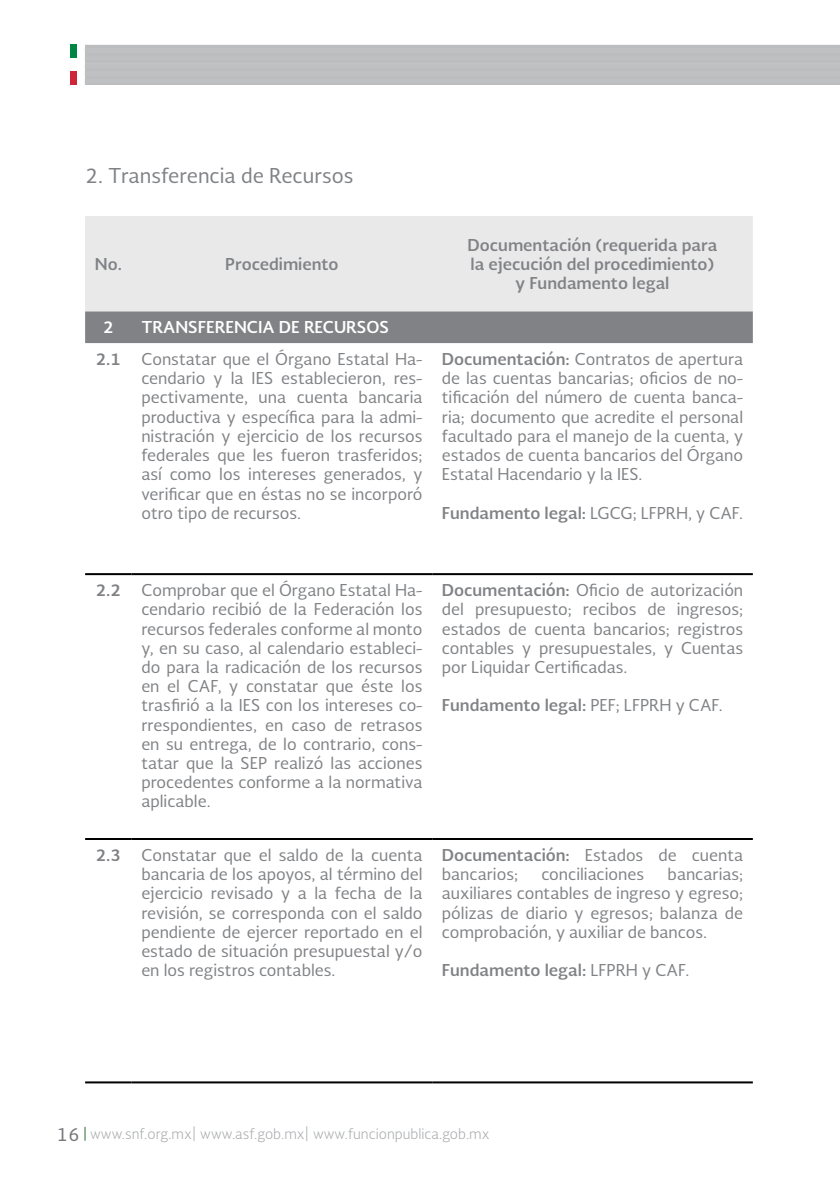
<style>
.page{position:relative;width:840px;height:1191px;background:#fff}
.page>*{position:absolute;margin:0;border:0;box-sizing:border-box;transform-origin:0 0}
.t1{font:20px "Soberana Sans";color:#808285}
.t2{font:16px/19.2px "Soberana Sans";color:#808285;text-align:justify}
.t3{font:700 16px/19.2px "Soberana Sans";color:#808285;text-align:center}
.t4{font:700 16px "Soberana Sans";color:#fff}
.t5{font:300 14px "Soberana Sans";color:#a7a9ac}
.s1{font-weight:700}
.s2{font-weight:400}
.s3{font-weight:400;font-size:18px;color:#77787b}
</style>
<div class="page">
<div style="left:70px;top:45px;width:7px;height:13px;background:#008644"></div>
<div style="left:70px;top:72px;width:7px;height:13px;background:#cf2538"></div>
<svg style="left:85px;top:1126px;width:1px;height:14px"></svg>
<div style="left:85px;top:45px;width:755px;height:40px;background:#bfc0c2"></div>
<div style="left:85px;top:216px;width:667px;height:95px;background:#e9e9ea"></div>
<div style="left:85px;top:311px;width:667px;height:32px;background:#808285"></div>
<hr style="left:85px;top:573px;width:47px;height:2px;background:#000">
<hr style="left:132px;top:573px;width:300px;height:2px;background:#000">
<hr style="left:432px;top:573px;width:320px;height:2px;background:#000">
<hr style="left:85px;top:838px;width:47px;height:2px;background:#000">
<hr style="left:132px;top:838px;width:300px;height:2px;background:#000">
<hr style="left:432px;top:838px;width:320px;height:2px;background:#000">
<hr style="left:85px;top:1081px;width:47px;height:2px;background:#000">
<hr style="left:132px;top:1081px;width:300px;height:2px;background:#000">
<hr style="left:432px;top:1081px;width:320px;height:2px;background:#000">
<p class="t1" style="left:85px;top:163px;width:270px">2. Transferencia de Recursos</p>
<p class="t3" style="left:95px;top:254px;width:29px">No.</p>
<p class="t3" style="left:225px;top:254px;width:115px">Procedimiento</p>
<p class="t3" style="left:467px;top:234px;width:251px">Documentación (requerida para la ejecución del procedimiento) y Fundamento legal</p>
<p class="t4" style="left:103px;top:316px;width:12px">2</p>
<p class="t4" style="left:141px;top:316px;width:249px">TRANSFERENCIA DE RECURSOS</p>
<p class="t3" style="left:96px;top:349px;width:27px">2.1</p>
<p class="t2" style="left:141px;top:349px;width:282px">Constatar que el Órgano Estatal Ha&shy;cendario y la IES establecieron, res&shy;pectivamente, una cuenta bancaria productiva y específica para la admi&shy;nistración y ejercicio de los recursos federales que les fueron trasferidos; así como los intereses generados, y verificar que en éstas no se incorporó otro tipo de recursos.</p>
<p class="t2" style="left:441px;top:349px;width:303px"><span class="s1">Documentación:</span> Contratos de apertura de las cuentas bancarias; oficios de no&shy;tificación del número de cuenta banca&shy;ria; documento que acredite el personal facultado para el manejo de la cuenta, y estados de cuenta bancarios del Órgano Estatal Hacendario y la IES.</p>
<p class="t3" style="left:441px;top:502px;width:303px">Fundamento legal: <span class="s2">LGCG; LFPRH, y CAF.</span></p>
<p class="t3" style="left:96px;top:580px;width:27px">2.2</p>
<p class="t2" style="left:141px;top:580px;width:282px">Comprobar que el Órgano Estatal Ha&shy;cendario recibió de la Federación los recursos federales conforme al monto y, en su caso, al calendario estableci&shy;do para la radicación de los recursos en el CAF, y constatar que éste los trasfirió a la IES con los intereses co&shy;rrespondientes, en caso de retrasos en su entrega, de lo contrario, cons&shy;tatar que la SEP realizó las acciones procedentes conforme a la normativa aplicable.</p>
<p class="t2" style="left:441px;top:580px;width:303px"><span class="s1">Documentación:</span> Oficio de autorización del presupuesto; recibos de ingresos; estados de cuenta bancarios; registros contables y presupuestales, y Cuentas por Liquidar Certificadas.</p>
<p class="t3" style="left:441px;top:695px;width:282px">Fundamento legal: <span class="s2">PEF; LFPRH y CAF.</span></p>
<p class="t3" style="left:96px;top:844px;width:27px">2.3</p>
<p class="t2" style="left:141px;top:845px;width:282px">Constatar que el saldo de la cuenta bancaria de los apoyos, al término del ejercicio revisado y a la fecha de la revisión, se corresponda con el saldo pendiente de ejercer reportado en el estado de situación presupuestal y/o en los registros contables.</p>
<p class="t2" style="left:441px;top:845px;width:303px"><span class="s1">Documentación:</span> Estados de cuenta bancarios;</p>
<p class="t2" style="left:441px;top:864px;width:303px;text-indent:226px">bancarias; auxiliares contables de ingreso y egreso; pólizas de diario y egresos; balanza de comprobación, y auxiliar de bancos.</p>
<p class="t3" style="left:441px;top:960px;width:249px">Fundamento legal: <span class="s2">LFPRH y CAF.</span></p>
<p class="t2" style="left:541px;top:864px;width:104px">conciliaciones</p>
<p class="t5" style="left:56px;top:1125px;width:434px"><span class="s3">16</span> www.snf.org.mx| www.asf.gob.mx| www.funcionpublica.gob.mx</p>
</div>
